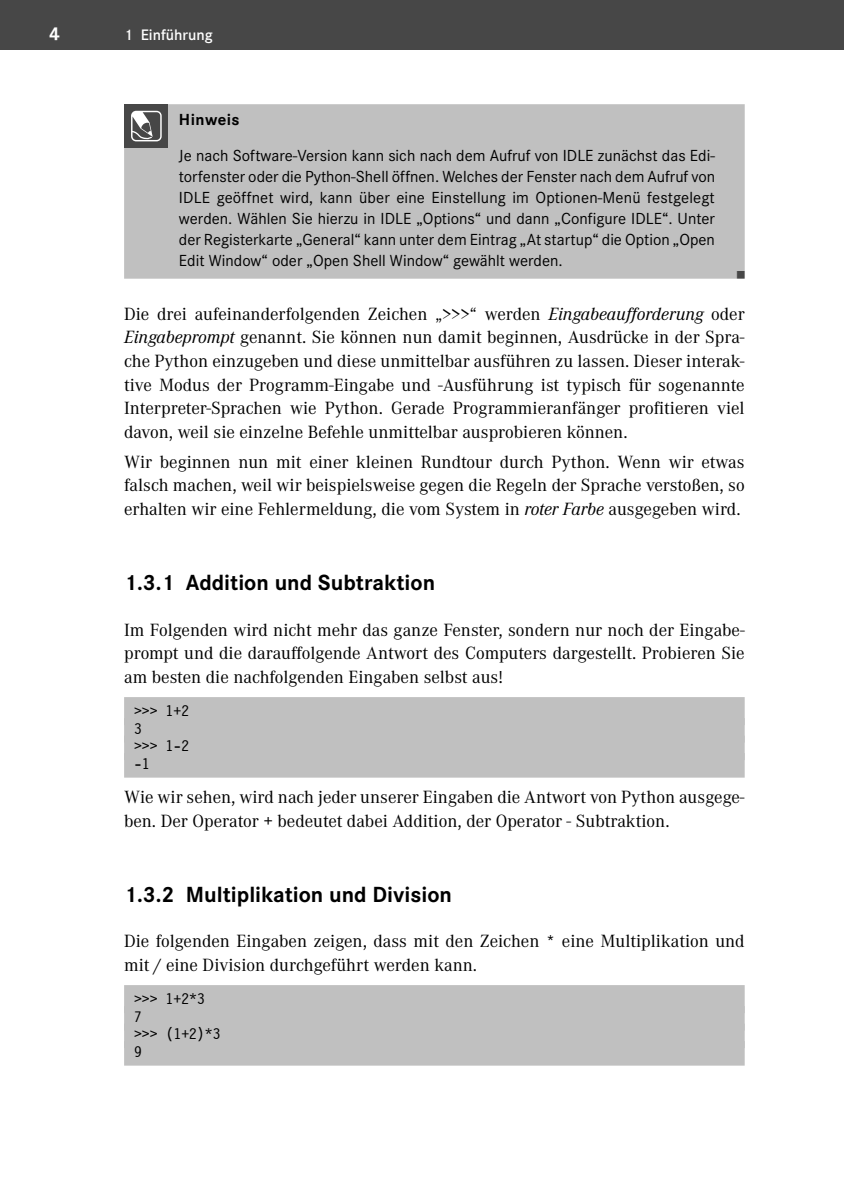
<style>
.page{position:relative;width:844px;height:1191px;background:#fff}
.page>*{position:absolute;margin:0;border:0;box-sizing:border-box;transform-origin:0 0}
.t1{font:700 22.75px "Corporate S Pro";color:#000}
.t2{font:700 19.25px "Corporate S Pro";color:#fff}
.t3{font:18.38px/23.6px "Corporate A Pro";color:#000;text-align:justify}
.t4{font:16.62px/21px "Corporate S Pro";color:#000;text-align:justify}
.t5{font:700 16.62px "Corporate S Pro";letter-spacing:.03em;color:#000}
.t6{font:15.75px/17.5px "Letter Gothic 12 Pitch BT";color:#000}
.t7{font:600 15.75px "Corporate S Pro";color:#fff}
.s1{font-style:italic}
</style>
<div class="page">
<div style="left:0;top:0;width:843px;height:50px;background:#474747"></div>
<div style="left:124px;top:697px;width:620px;height:28px;background:#c0c0c0"></div>
<div style="left:124px;top:718px;width:620px;height:24px;background:#c0c0c0"></div>
<div style="left:124px;top:735px;width:620px;height:25px;background:#c0c0c0"></div>
<div style="left:124px;top:753px;width:620px;height:24px;background:#c0c0c0"></div>
<div style="left:124px;top:985px;width:620px;height:28px;background:#c0c0c0"></div>
<div style="left:124px;top:1006px;width:620px;height:24px;background:#c0c0c0"></div>
<div style="left:124px;top:1023px;width:620px;height:25px;background:#c0c0c0"></div>
<div style="left:124px;top:1041px;width:620px;height:24px;background:#c0c0c0"></div>
<div style="left:124px;top:104px;width:620px;height:175px;background:#c0c0c0"></div>
<div style="left:124px;top:104px;width:44px;height:44px;background:#474747"></div>
<svg style="left:131px;top:111px;width:31px;height:30px"></svg>
<svg style="left:737px;top:271px;width:7px;height:8px"></svg>
<p class="t2" style="left:50px;top:26px;width:12px">4</p>
<p class="t7" style="left:124px;top:28px;width:90px">1 Einführung</p>
<p class="t5" style="left:179px;top:113px;width:62px">Hinweis</p>
<p class="t4" style="left:179px;top:146px;width:537px">Je nach Software-Version kann sich nach dem Aufruf von IDLE zunächst das Edi&shy;torfenster oder die Python-Shell öffnen. Welches der Fenster nach dem Aufruf von IDLE geöffnet wird, kann über eine Einstellung im Optionen-Menü festgelegt werden. Wählen Sie hierzu in IDLE „Options“ und dann „Configure IDLE“. Unter der Registerkarte „General“ kann unter dem Eintrag „At startup“ die Option „Open Edit Window“ oder „Open Shell Window“ gewählt werden.</p>
<p class="t3" style="left:124px;top:303px;width:622px">Die drei aufeinanderfolgenden Zeichen „&gt;&gt;&gt;“ werden <span class="s1">Eingabeaufforderung</span> oder <span class="s1">Eingabeprompt</span> genannt. Sie können nun damit beginnen, Ausdrücke in der Spra&shy;che Python einzugeben und diese unmittelbar ausführen zu lassen. Dieser interak&shy;tive Modus der Programm-Eingabe und -Ausführung ist typisch für sogenannte Interpreter-Sprachen wie Python. Gerade Programmieranfänger profitieren viel davon, weil sie einzelne Befehle unmittelbar ausprobieren können.</p>
<p class="t3" style="left:124px;top:451px;width:622px">Wir beginnen nun mit einer kleinen Rundtour durch Python. Wenn wir etwas falsch machen, weil wir beispielsweise gegen die Regeln der Sprache verstoßen, so erhalten wir eine Fehlermeldung, die vom System in <span class="s1">roter Farbe</span> ausgegeben wird.</p>
<p class="t1" style="left:124px;top:574px;width:312px">1.3.1 Addition und Subtraktion</p>
<p class="t3" style="left:124px;top:619px;width:622px">Im Folgenden wird nicht mehr das ganze Fenster, sondern nur noch der Eingabe&shy;prompt und die darauffolgende Antwort des Computers dargestellt. Probieren Sie am besten die nachfolgenden Eingaben selbst aus!</p>
<p class="t6" style="left:134px;top:703px;width:57px">&gt;&gt;&gt; 1+2<br>3<br>&gt;&gt;&gt; 1-2 -1</p>
<p class="t3" style="left:124px;top:787px;width:622px">Wie wir sehen, wird nach jeder unserer Eingaben die Antwort von Python ausgege&shy;ben. Der Operator + bedeutet dabei Addition, der Operator - Subtraktion.</p>
<p class="t1" style="left:124px;top:885px;width:329px">1.3.2 Multiplikation und Division</p>
<p class="t3" style="left:124px;top:931px;width:622px">Die folgenden Eingaben zeigen, dass mit den Zeichen * eine Multiplikation und mit / eine Division durchgeführt werden kann.</p>
<p class="t6" style="left:134px;top:991px;width:88px">&gt;&gt;&gt; 1+2*3<br>7<br>&gt;&gt;&gt; (1+2)*3<br>9</p>
</div>
